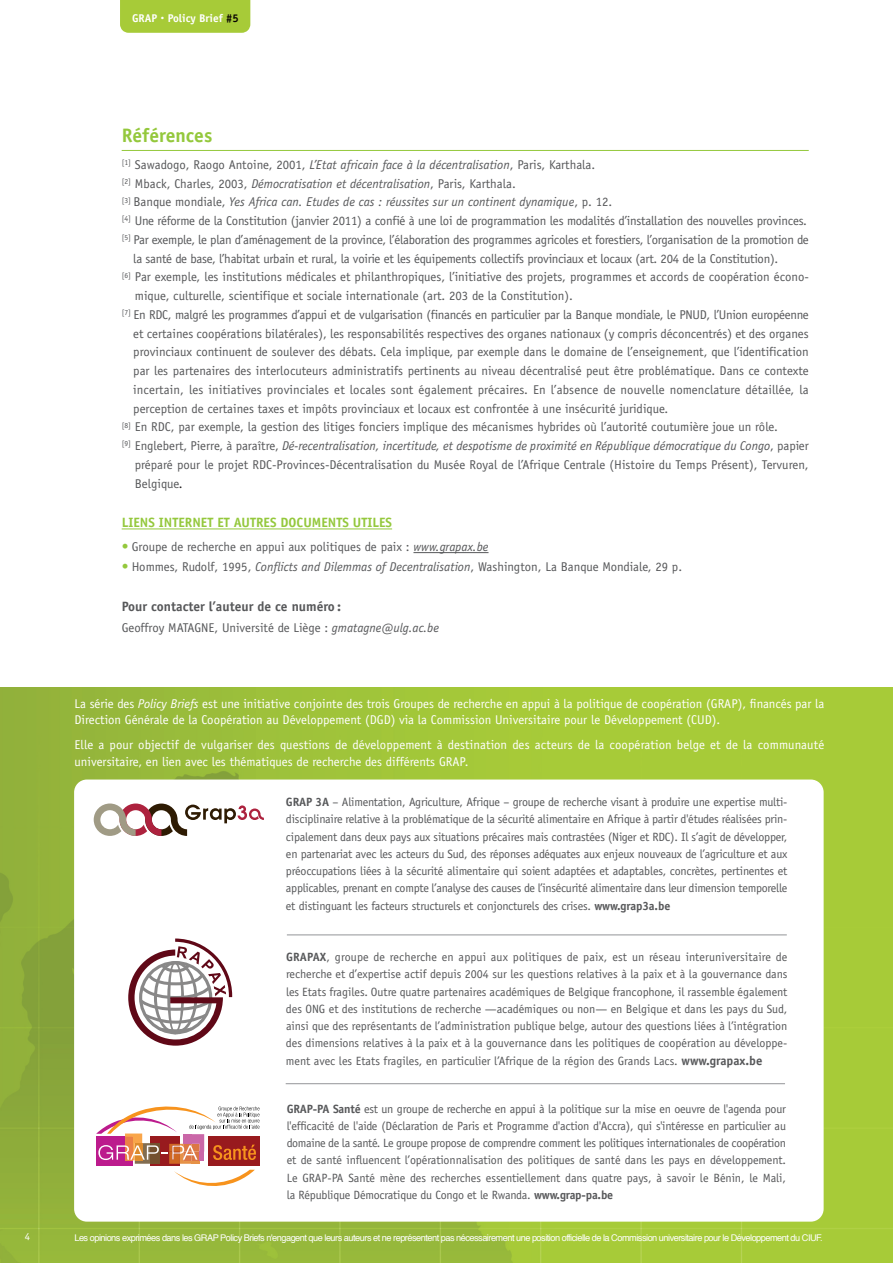
<style>
.page{position:relative;width:893px;height:1263px;background:#fff}
.page>*{position:absolute;margin:0;border:0;box-sizing:border-box;transform-origin:0 0}
.t1{font:700 19.5px "Officina Sans Std";color:#94c83c}
.t2{font:700 13.5px "Officina Sans Std";color:#94c83c}
.t3{font:700 13.5px "Officina Sans Std";color:#57585a}
.t4{font:12.75px "Officina Sans Std";color:#57585a}
.t5{font:12.75px/16.5px "Officina Sans Std";color:#fff}
.t6{font:12.75px "Officina Sans Std";letter-spacing:-.02em;color:#57585a}
.t7{font:italic 12.75px "Officina Sans Std";color:#57585a}
.t8{font:12px/17.2px "Officina Sans Std";letter-spacing:-.015em;color:#57585a;text-align:justify}
.t9{font:700 11.25px "Officina Sans Std";color:#fff}
.t10{font:10.5px "Officina Sans Std";color:#fff}
.t11{font:9.15px "Helvetica";letter-spacing:-.055em;color:#fff}
.s1{font-family:"Helvetica";font-weight:400}
.s2{color:#080302}
.s3{font-style:italic}
.s4{font-style:normal}
.s5{color:#231f20}
.s6{font-size:13.5px;color:#94c83c}
.s7{font-weight:700}
.s8{font-weight:700;font-size:12.75px}
</style>
<div class="page">
<img style="left:0;top:688px;width:893px;height:575px">
<div style="left:120px;top:0;width:130px;height:33px;background:#a7cb38"></div>
<hr style="left:122px;top:150px;width:687px;height:1px;background:#94c83c">
<hr style="left:122px;top:529px;width:270px;height:1px;background:#94c83c">
<hr style="left:413px;top:552px;width:75px;height:1px;background:#57585a">
<div style="left:74px;top:779px;width:750px;height:442px;background:#fff;border-radius:13px"></div>
<svg style="left:94px;top:803px;width:170px;height:33px"></svg>
<svg style="left:128px;top:938px;width:104px;height:108px"></svg>
<div style="left:96px;top:1137px;width:36px;height:29px;background:#bc1b8d"></div>
<div style="left:151px;top:1137px;width:29px;height:29px;background:#981a1e"></div>
<div style="left:208px;top:1137px;width:52px;height:29px;background:#981a1e"></div>
<svg style="left:174px;top:1170px;width:81px;height:16px"></svg>
<svg style="left:96px;top:1106px;width:163px;height:58px"></svg>
<hr style="left:200px;top:1151px;width:4px;height:10px;background:#ca67a8">
<hr style="left:287px;top:934px;width:500px;height:1px;background:#939598">
<hr style="left:286px;top:1083px;width:499px;height:1px;background:#939598">
<p class="t9" style="left:132px;top:14px;width:108px">GRAP <span class="s1">•</span> Policy Brief <span class="s2">#5</span></p>
<h1 class="t1" style="left:122px;top:128px;width:92px">Références</h1>
<p class="t4" style="left:122px;top:160px;width:475px"><sup>[1]</sup> Sawadogo, Raogo Antoine, 2001, <span class="s3">L’Etat africain face à la décentralisation</span>, Paris, Karthala.</p>
<p class="t4" style="left:122px;top:178px;width:396px"><sup>[2]</sup> Mback, Charles, 2003, <span class="s3">Démocratisation et décentralisation</span>, Paris, Karthala.</p>
<p class="t7" style="left:122px;top:197px;width:492px"><sup>[3]</sup> <span class="s4">Banque mondiale,</span> Yes Africa can. Etudes de cas : réussites sur un continent dynamique<span class="s4">, p. 12.</span></p>
<p class="t4" style="left:122px;top:216px;width:687px"><sup>[4]</sup> Une réforme de la Constitution (janvier 2011) a confié à une loi de programmation les modalités d’installation des nouvelles provinces.</p>
<p class="t6" style="left:122px;top:235px;width:689px"><sup>[5]</sup> Par exemple, le plan d’aménagement de la province, l’élaboration des programmes agricoles et forestiers, l’organisation de la promotion de</p>
<p class="t6" style="left:133px;top:253px;width:646px">la santé de base, l’habitat urbain et rural, la voirie et les équipements collectifs provinciaux et locaux (art. 204 de la Constitution).</p>
<p class="t4" style="left:122px;top:272px;width:689px"><sup>[6]</sup> Par exemple, les institutions médicales et philanthropiques, l’initiative des projets, programmes et accords de coopération écono-</p>
<p class="t4" style="left:135px;top:291px;width:440px">mique, culturelle, scientifique et sociale internationale (art. 203 de la Constitution).</p>
<p class="t6" style="left:122px;top:310px;width:689px"><sup>[7]</sup> En RDC, malgré les programmes d’appui et de vulgarisation (financés en particulier par la Banque mondiale, le PNUD, l’Union européenne</p>
<p class="t4" style="left:133px;top:328px;width:677px">et certaines coopérations bilatérales), les responsabilités respectives des organes nationaux (y compris déconcentrés) et des organes</p>
<p class="t4" style="left:133px;top:347px;width:677px">provinciaux continuent de soulever des débats. Cela implique, par exemple dans le domaine de l’enseignement, que l’identification</p>
<p class="t4" style="left:133px;top:366px;width:677px">par les partenaires des interlocuteurs administratifs pertinents au niveau décentralisé peut être problématique. Dans ce contexte</p>
<p class="t4" style="left:133px;top:385px;width:677px">incertain, les initiatives provinciales et locales sont également précaires. En l’absence de nouvelle nomenclature détaillée, la</p>
<p class="t4" style="left:133px;top:403px;width:536px">perception de certaines taxes et impôts provinciaux et locaux est confrontée à une insécurité juridique.</p>
<p class="t4" style="left:122px;top:422px;width:658px"><sup>[8]</sup> En RDC, par exemple, la gestion des litiges fonciers implique des mécanismes hybrides où l’autorité coutumière joue un rôle.</p>
<p class="t7" style="left:122px;top:441px;width:689px"><sup>[9]</sup> <span class="s4">Englebert, Pierre, à paraître,</span> Dé-recentralisation, incertitude, et despotisme de proximité en République démocratique du Congo<span class="s4">, papier</span></p>
<p class="t4" style="left:135px;top:460px;width:675px">préparé pour le projet RDC-Provinces-Décentralisation du Musée Royal de l’Afrique Centrale (Histoire du Temps Présent), Tervuren,</p>
<p class="t4" style="left:135px;top:478px;width:49px">Belgique<span class="s5">.</span></p>
<p class="t2" style="left:122px;top:518px;width:272px">LIENS INTERNET ET AUTRES DOCUMENTS UTILES</p>
<p class="t4" style="left:122px;top:542px;width:368px"><span class="s6">•</span> Groupe de recherche en appui aux politiques de paix : <span class="s3">www.grapax.be</span></p>
<p class="t4" style="left:122px;top:561px;width:562px"><span class="s6">•</span> Hommes, Rudolf, 1995, <span class="s3">Conflicts and Dilemmas of Decentralisation</span>, Washington, La Banque Mondiale, 29 p.</p>
<p class="t3" style="left:122px;top:601px;width:221px">Pour contacter l’auteur de ce numéro :</p>
<p class="t4" style="left:122px;top:622px;width:319px">Geoffroy MATAGNE, Université de Liège : <span class="s3">gmatagne@ulg.ac.be</span></p>
<p class="t5" style="left:75px;top:696px;width:751px">La série des <span class="s3">Policy Briefs</span> est une initiative conjointe des trois Groupes de recherche en appui à la politique de coopération (GRAP), financés par la<br>Direction Générale de la Coopération au Développement (DGD) via la Commission Universitaire pour le Développement (CUD).</p>
<p class="t5" style="left:75px;top:738px;width:751px">Elle a pour objectif de vulgariser des questions de développement à destination des acteurs de la coopération belge et de la communauté universitaire, en lien avec les thématiques de recherche des différents GRAP.</p>
<p class="t8" style="left:286px;top:794px;width:503px"><span class="s7">GRAP 3A</span> – Alimentation, Agriculture, Afrique – groupe de recherche visant à produire une expertise multi&shy;disciplinaire relative à la problématique de la sécurité alimentaire en Afrique à partir d'études réalisées prin&shy;cipalement dans deux pays aux situations précaires mais contrastées (Niger et RDC). Il s’agit de développer, en partenariat avec les acteurs du Sud, des réponses adéquates aux enjeux nouveaux de l’agriculture et aux préoccupations liées à la sécurité alimentaire qui soient adaptées et adaptables, concrètes, pertinentes et applicables, prenant en compte l’analyse des causes de l’insécurité alimentaire dans leur dimension temporelle et distinguant les facteurs structurels et conjoncturels des crises. <span class="s7">www.grap3a.be</span></p>
<p class="t8" style="left:286px;top:949px;width:503px"><span class="s7">GRAPAX</span>, groupe de recherche en appui aux politiques de paix, est un réseau interuniversitaire de recherche et d’expertise actif depuis 2004 sur les questions relatives à la paix et à la gouvernance dans les Etats fragiles. Outre quatre partenaires académiques de Belgique francophone, il rassemble également des ONG et des institutions de recherche —académiques ou non— en Belgique et dans les pays du Sud, ainsi que des représentants de l’administration publique belge, autour des questions liées à l’intégration des dimensions relatives à la paix et à la gouvernance dans les politiques de coopération au développe&shy;ment avec les Etats fragiles, en particulier l’Afrique de la région des Grands Lacs. <span class="s8">www.grapax.be</span></p>
<p class="t8" style="left:287px;top:1101px;width:501px"><span class="s7">GRAP-PA Santé</span> est un groupe de recherche en appui à la politique sur la mise en oeuvre de l'agenda pour l'efficacité de l'aide (Déclaration de Paris et Programme d'action d'Accra), qui s'intéresse en particulier au domaine de la santé. Le groupe propose de comprendre comment les politiques internationales de coopération et de santé influencent l’opérationnalisation des politiques de santé dans les pays en développement.<br>Le GRAP-PA Santé mène des recherches essentiellement dans quatre pays, à savoir le Bénin, le Mali, la République Démocratique du Congo et le Rwanda. <span class="s7">www.grap-pa.be</span></p>
<p class="t10" style="left:25px;top:1232px;width:7px">4</p>
<p class="t11" style="left:74px;top:1233px;width:750px">Les opinions exprimées dans les GRAP Policy Briefs n'engagent que leurs auteurs et ne représentent pas nécessairement une position officielle de la Commission universitaire pour le Développement du CIUF.</p>
</div>
